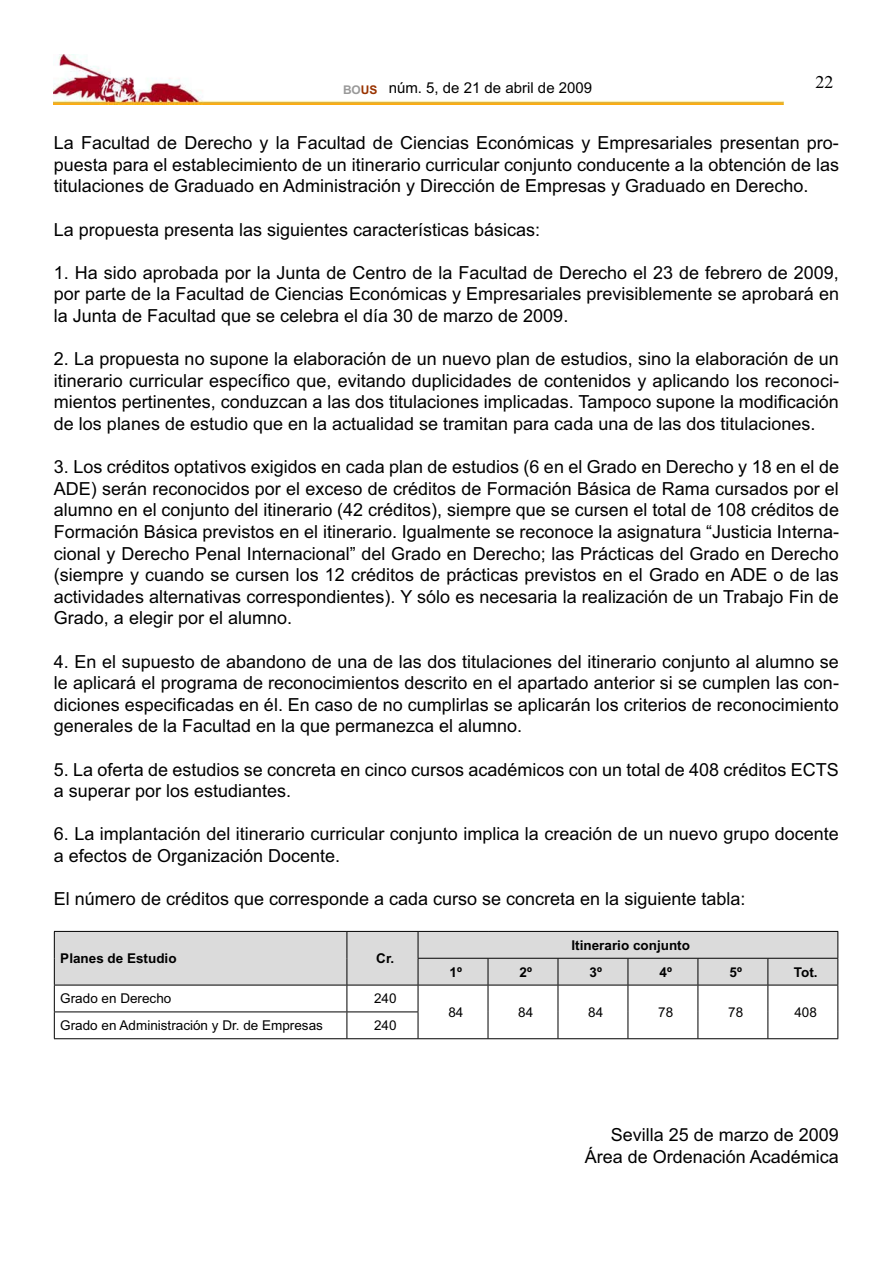
<style>
.page{position:relative;width:893px;height:1263px;background:#fff}
.page>*{position:absolute;margin:0;border:0;box-sizing:border-box;transform-origin:0 0}
.t1{font:18px/21.6px "Arial";color:#000;text-align:justify}
.t2{font:18px "Times New Roman";color:#000}
.t3{font:15px "Arial";color:#000}
.t4{font:13.5px "Arial";color:#000}
.t5{font:700 13.5px "Arial";color:#000}
.s1{font-weight:700;font-size:12px;color:#999}
.s2{font-weight:700;font-size:12px;color:#930}
</style>
<div class="page">
<img style="left:54px;top:55px;width:729px;height:49px">
<hr style="left:418px;top:1038px;width:140px;height:1px;background:#000">
<hr style="left:558px;top:1038px;width:280px;height:1px;background:#000">
<svg style="left:54px;top:931px;width:784px;height:107px"></svg>
<hr style="left:54px;top:1038px;width:364px;height:1px;background:#000">
<p class="t3" style="left:343px;top:82px;width:251px"><span class="s1">BO</span><span class="s2">US</span> núm. 5, de 21 de abril de 2009</p>
<p class="t2" style="left:815px;top:75px;width:19px">22</p>
<p class="t1" style="left:54px;top:134px;width:786px">La Facultad de Derecho y la Facultad de Ciencias Económicas y Empresariales presentan pro&shy;puesta para el establecimiento de un itinerario curricular conjunto conducente a la obtención de las titulaciones de Graduado en Administración y Dirección de Empresas y Graduado en Derecho.</p>
<p class="t1" style="left:54px;top:220px;width:488px">La propuesta presenta las siguientes características básicas:</p>
<p class="t1" style="left:54px;top:263px;width:786px">1. Ha sido aprobada por la Junta de Centro de la Facultad de Derecho el 23 de febrero de 2009, por parte de la Facultad de Ciencias Económicas y Empresariales previsiblemente se aprobará en la Junta de Facultad que se celebra el día 30 de marzo de 2009.</p>
<p class="t1" style="left:54px;top:350px;width:786px">2. La propuesta no supone la elaboración de un nuevo plan de estudios, sino la elaboración de un itinerario curricular específico que, evitando duplicidades de contenidos y aplicando los reconoci&shy;mientos pertinentes, conduzcan a las dos titulaciones implicadas. Tampoco supone la modificación de los planes de estudio que en la actualidad se tramitan para cada una de las dos titulaciones.</p>
<p class="t1" style="left:54px;top:458px;width:786px">3. Los créditos optativos exigidos en cada plan de estudios (6 en el Grado en Derecho y 18 en el de ADE) serán reconocidos por el exceso de créditos de Formación Básica de Rama cursados por el alumno en el conjunto del itinerario (42 créditos), siempre que se cursen el total de 108 créditos de Formación Básica previstos en el itinerario. Igualmente se reconoce la asignatura “Justicia Interna&shy;cional y Derecho Penal Internacional” del Grado en Derecho; las Prácticas del Grado en Derecho (siempre y cuando se cursen los 12 créditos de prácticas previstos en el Grado en ADE o de las actividades alternativas correspondientes). Y sólo es necesaria la realización de un Trabajo Fin de Grado, a elegir por el alumno.</p>
<p class="t1" style="left:54px;top:652px;width:786px">4. En el supuesto de abandono de una de las dos titulaciones del itinerario conjunto al alumno se le aplicará el programa de reconocimientos descrito en el apartado anterior si se cumplen las con&shy;diciones especificadas en él. En caso de no cumplirlas se aplicarán los criterios de reconocimiento generales de la Facultad en la que permanezca el alumno.</p>
<p class="t1" style="left:54px;top:760px;width:786px">5. La oferta de estudios se concreta en cinco cursos académicos con un total de 408 créditos ECTS a superar por los estudiantes.</p>
<p class="t1" style="left:54px;top:825px;width:786px">6. La implantación del itinerario curricular conjunto implica la creación de un nuevo grupo docente a efectos de Organización Docente.</p>
<p class="t1" style="left:54px;top:890px;width:693px">El número de créditos que corresponde a cada curso se concreta en la siguiente tabla:</p>
<p class="t5" style="left:60px;top:954px;width:118px">Planes de Estudio</p>
<p class="t5" style="left:376px;top:954px;width:20px">Cr.</p>
<p class="t4" style="left:60px;top:994px;width:113px">Grado en Derecho</p>
<p class="t4" style="left:374px;top:994px;width:24px">240</p>
<p class="t4" style="left:60px;top:1021px;width:264px">Grado en Administración y Dr. de Empresas</p>
<p class="t4" style="left:374px;top:1021px;width:24px">240</p>
<p class="t5" style="left:571px;top:940px;width:120px">Itinerario conjunto</p>
<p class="t5" style="left:450px;top:967px;width:14px">1º</p>
<p class="t5" style="left:520px;top:967px;width:14px">2º</p>
<p class="t5" style="left:589px;top:967px;width:14px">3º</p>
<p class="t5" style="left:659px;top:967px;width:14px">4º</p>
<p class="t5" style="left:729px;top:967px;width:14px">5º</p>
<p class="t5" style="left:794px;top:967px;width:25px">Tot.</p>
<p class="t4" style="left:448px;top:1007px;width:17px">84</p>
<p class="t4" style="left:518px;top:1007px;width:17px">84</p>
<p class="t4" style="left:588px;top:1007px;width:17px">84</p>
<p class="t4" style="left:658px;top:1007px;width:17px">78</p>
<p class="t4" style="left:728px;top:1007px;width:17px">78</p>
<p class="t4" style="left:794px;top:1007px;width:24px">408</p>
<p class="t1" style="left:585px;top:1126px;width:256px;text-align:right">Sevilla 25 de marzo de 2009<br>Área de Ordenación Académica</p>
</div>
